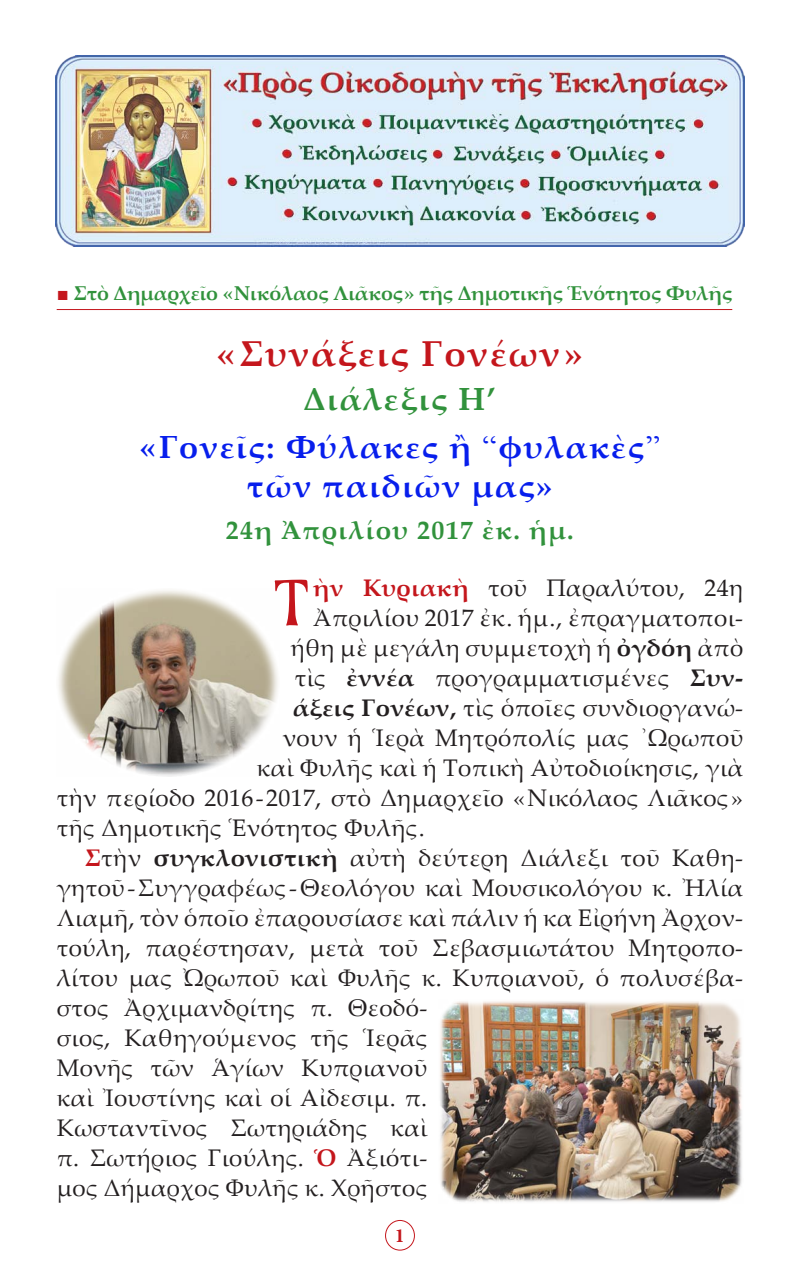
<style>
.page{position:relative;width:800px;height:1270px;background:#fff}
.page>*{position:absolute;margin:0;border:0;box-sizing:border-box;transform-origin:0 0}
.t1{font:69px "Icon Script Pro Test 1";color:#c4161c}
.t2{font:700 36px "Palatino Linotype";letter-spacing:.05em;color:#c4161c}
.t3{font:700 32px "Palatino Linotype";letter-spacing:.05em;color:#071eec}
.t4{font:700 32px "Palatino Linotype";letter-spacing:.05em;color:#31923c}
.t5{font:700 26px "Palatino Linotype";letter-spacing:.05em;color:#31923c}
.t6{font:24px/30px "Palatino Linotype";letter-spacing:.015em;color:#231f20;text-align:justify}
.t7{font:700 20px "Palatino Linotype";letter-spacing:-.01em;color:#31923c}
.t8{font:700 20px "Minion Pro";color:#c4161c}
.s1{font-family:"Times New Roman";font-weight:400;color:#c4161c}
.s2{font-family:"Times New Roman";font-weight:400}
.s3{font-weight:700;color:#c4161c}
.s4{font-weight:700}
</style>
<div class="page">
<div style="left:385px;top:1220px;width:30px;height:30px;border:1px solid #c4161c;border-radius:50%"></div>
<hr style="left:57px;top:309px;width:675px;height:1px;background:#c4161c">
<img style="left:56px;top:56px;width:688px;height:191px">
<img style="left:440px;top:1001px;width:302px;height:201px">
<img style="left:58px;top:590px;width:220px;height:186px">
<p class="t7" style="left:57px;top:279px;width:677px"><span class="s1">■</span> Στὸ Δημαρχεῖο «Νικόλαος Λιᾶκος» τῆς Δημοτικῆς Ἑνότητος Φυλῆς</p>
<p class="t2" style="left:216px;top:328px;width:368px">«Συνάξεις Γονέων»</p>
<p class="t4" style="left:304px;top:377px;width:194px">Διάλεξις Η’</p>
<p class="t3" style="left:139px;top:425px;width:522px">«Γονεῖς: Φύλακες ἢ <span class="s2">“</span>φυλακὲς<span class="s2">”</span></p>
<p class="t3" style="left:247px;top:463px;width:307px">τῶν παιδιῶν μας»</p>
<p class="t5" style="left:226px;top:512px;width:349px">24η Ἀπριλίου 2017 ἐκ. ἡμ.</p>
<p class="t1" style="left:274px;top:557px;width:40px">Τ</p>
<p class="t6" style="left:313px;top:572px;width:432px"><span class="s3">ὴν Κυριακὴ</span> τοῦ Παραλύτου, 24η</p>
<p class="t6" style="left:313px;top:602px;width:432px">Ἀπριλίου 2017 ἐκ. ἡμ., ἐπραγματοποι-</p>
<p class="t6" style="left:291px;top:632px;width:454px">ήθη μὲ μεγάλη συμμετοχὴ ἡ <span class="s4">ὀγδόη</span> ἀπὸ</p>
<p class="t6" style="left:295px;top:662px;width:450px">τὶς <span class="s4">ἐννέα</span> προγραμματισμένες <span class="s4">Συν-</span></p>
<p class="t6" style="left:293px;top:692px;width:452px"><span class="s4">άξεις Γονέων,</span> τὶς ὁποῖες συνδιοργανώ-</p>
<p class="t6" style="left:283px;top:722px;width:462px">νουν ἡ Ἱερὰ Μητρόπολίς μας ᾿Ωρωποῦ</p>
<p class="t6" style="left:257px;top:752px;width:488px">καὶ Φυλῆς καὶ ἡ Τοπικὴ Αὐτοδιοίκησις, γιὰ</p>
<p class="t6" style="left:57px;top:782px;width:688px">τὴν περίοδο 2016-2017, στὸ Δημαρχεῖο «Νικόλαος Λιᾶκος»</p>
<p class="t6" style="left:57px;top:812px;width:370px">τῆς Δημοτικῆς Ἑνότητος Φυλῆς.</p>
<p class="t6" style="left:57px;top:842px;width:688px;text-indent:28px"><span class="s3">Σ</span>τὴν <span class="s4">συγκλονιστικὴ</span> αὐτὴ δεύτερη Διάλεξι τοῦ Καθη&shy;γητοῦ-Συγγραφέως - Θεολόγου καὶ Μουσικολόγου κ. Ἠλία Λιαμῆ, τὸν ὁποῖο ἐπαρουσίασε καὶ πάλιν ἡ κα Εἰρήνη Ἀρχον-</p>
<p class="t6" style="left:57px;top:932px;width:688px;text-align:left">τούλη, παρέστησαν, μετὰ τοῦ Σεβασμιωτάτου Μητροπο&shy;λίτου μας Ὠρωποῦ καὶ Φυλῆς κ. Κυπριανοῦ, ὁ πολυσέβα&shy;στος Ἀρχιμανδρίτης π. Θεοδό-<br>σιος, Καθηγούμενος τῆς Ἱερᾶς<br>Μονῆς τῶν Ἁγίων Κυπριανοῦ<br>καὶ Ἰουστίνης καὶ οἱ Αἰδεσιμ. π.<br>Κωσταντῖνος Σωτηριάδης καὶ<br>π. Σωτήριος Γιούλης. <span class="s3">Ὁ</span> Ἀξιότι-<br>μος Δήμαρχος Φυλῆς κ. Χρῆστος</p>
<p class="t8" style="left:395px;top:1221px;width:11px">1</p>
</div>
